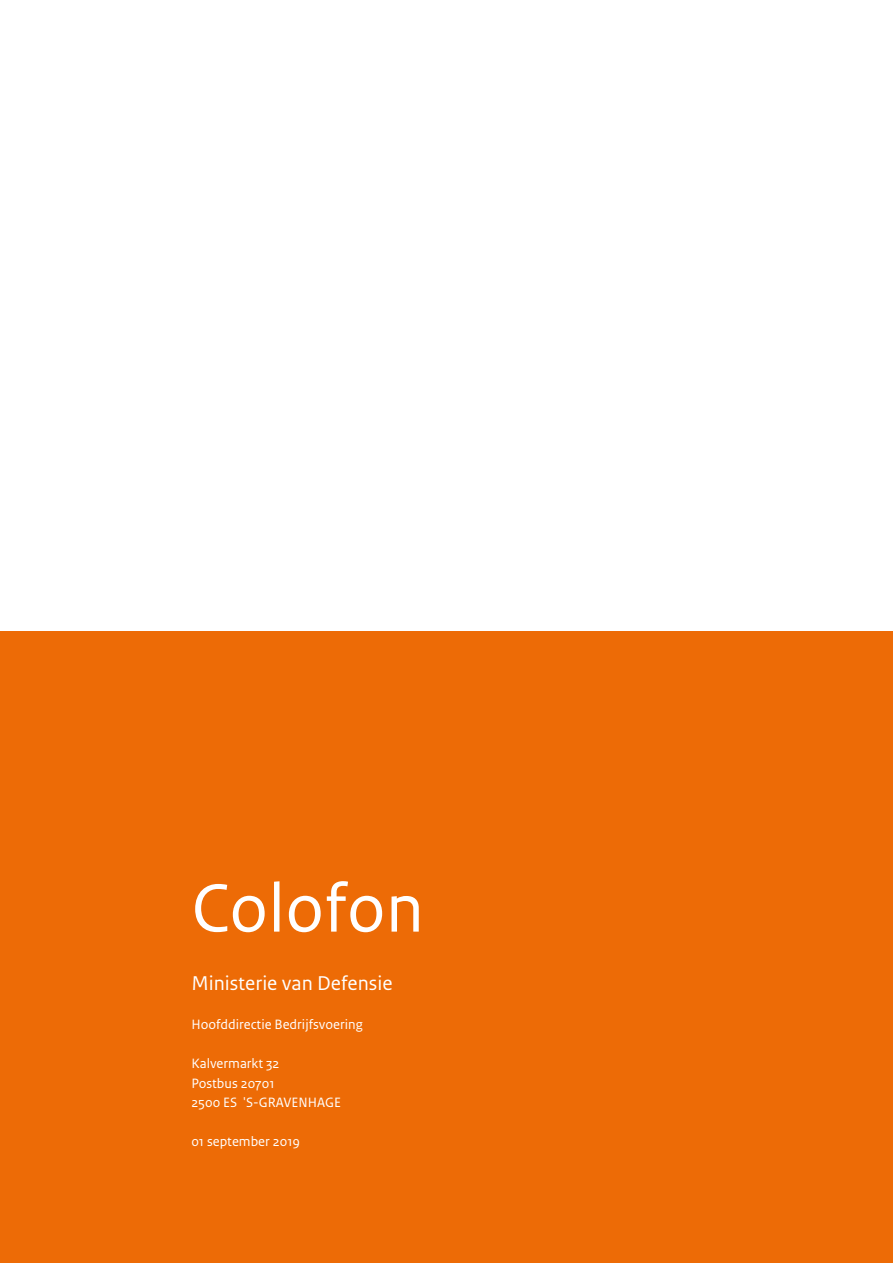
<style>
.page{position:relative;width:893px;height:1263px;background:#fff}
.page>*{position:absolute;margin:0;border:0;box-sizing:border-box;transform-origin:0 0}
.t1{font:72px "Rijksoverheid Sans Text";color:#fff}
.t2{font:21px "Rijksoverheid Sans Text";color:#fff}
.t3{font:14.25px/19.5px "Rijksoverheid Sans Text";color:#fff}
</style>
<div class="page">
<div style="left:0;top:631px;width:893px;height:632px;background:#ed6b06"></div>
<h1 class="t1" style="left:191px;top:867px;width:234px">Colofon</h1>
<h2 class="t2" style="left:191px;top:971px;width:203px">Ministerie van Defensie</h2>
<p class="t3" style="left:191px;top:1015px;width:173px">Hoofddirectie Bedrijfsvoering</p>
<p class="t3" style="left:191px;top:1054px;width:151px">Kalvermarkt 32<br>Postbus 20701<br>2500 ES 'S-GRAVENHAGE</p>
<p class="t3" style="left:191px;top:1132px;width:110px">01 september 2019</p>
</div>
